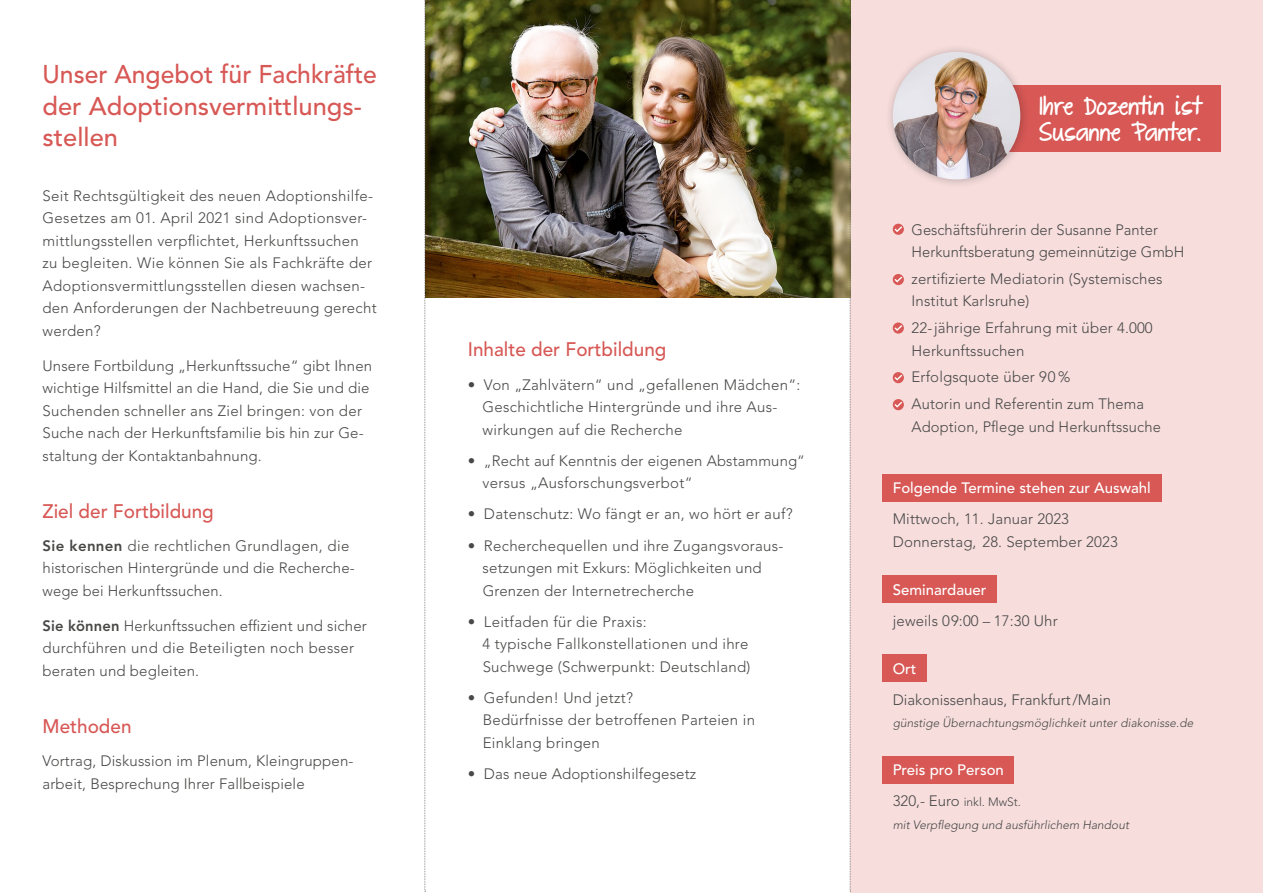
<style>
.page{position:relative;width:1263px;height:893px;background:#fff}
.page>*{position:absolute;margin:0;border:0;box-sizing:border-box;transform-origin:0 0}
.t1{font:500 25.5px/31.5px "Avenir LT Std";color:#d75855}
.t2{font:700 22.5px/25.5px "The Great Escape";color:#fff}
.t3{font:500 19.5px "Avenir LT Std";color:#d75855}
.t4{font:300 15px/22.5px "Avenir LT Std";letter-spacing:.01em;color:#484847}
.t5{font:500 15px "Avenir LT Std";color:#fff}
.t6{font:italic 300 12px/22.5px "Avenir LT Std";letter-spacing:.005em;color:#484847}
.s1{font-weight:800}
.s2{font-style:normal;font-size:15px}
.s3{font-style:normal}
</style>
<div class="page">
<div style="left:850px;top:0;width:413px;height:893px;background:#f7dedd"></div>
<div style="left:995px;top:85px;width:225px;height:67px;background:#d75855"></div>
<img style="left:426px;top:0;width:424px;height:298px">
<div style="left:884px;top:44px;width:146px;height:145px;background:#000;opacity:.25"></div>
<img style="left:893px;top:52px;width:127px;height:127px;border-radius:64px">
<div style="left:882px;top:575px;width:114px;height:28px;background:#d75855"></div>
<div style="left:882px;top:474px;width:280px;height:28px;background:#d75855"></div>
<div style="left:882px;top:654px;width:45px;height:28px;background:#d75855"></div>
<div style="left:882px;top:756px;width:132px;height:27px;background:#d75855"></div>
<div style="left:893px;top:224px;width:11px;height:11px;background:#d75855;border-radius:50%"></div>
<svg style="left:894px;top:226px;width:8px;height:6px"></svg>
<div style="left:893px;top:274px;width:11px;height:11px;background:#d75855;border-radius:50%"></div>
<svg style="left:894px;top:277px;width:8px;height:5px"></svg>
<svg style="left:893px;top:322px;width:11px;height:12px"></svg>
<svg style="left:894px;top:325px;width:8px;height:6px"></svg>
<div style="left:893px;top:372px;width:11px;height:11px;background:#d75855;border-radius:50%"></div>
<svg style="left:894px;top:375px;width:8px;height:6px"></svg>
<div style="left:893px;top:399px;width:11px;height:11px;background:#d75855;border-radius:50%"></div>
<svg style="left:894px;top:402px;width:8px;height:6px"></svg>
<svg style="left:424px;top:0;width:2px;height:892px;background:#c5c3bd"></svg>
<svg style="left:850px;top:0;width:1px;height:892px"></svg>
<h1 class="t1" style="left:43px;top:59px;width:336px">Unser Angebot für Fachkräfte der Adoptionsvermittlungs&shy;stellen</h1>
<p class="t4" style="left:43px;top:184px;width:336px">Seit Rechtsgültigkeit des neuen Adoptionshilfe-Gesetzes am 01. April 2021 sind Adoptionsver&shy;mittlungsstellen verpflichtet, Herkunftssuchen zu begleiten. Wie können Sie als Fachkräfte der Adoptionsvermittlungsstellen diesen wachsen&shy;den Anforderungen der N achbetreuung gerecht werden?</p>
<p class="t4" style="left:43px;top:354px;width:331px">Unsere Fortbildung „Herkunftssuche“ gibt Ihnen wichtige Hilfsmittel an die Hand, die Sie und die Suchenden schneller ans Ziel bringen: von der Suche nach der Herkunftsfamilie bis hin zur Ge&shy;staltung der Kontaktanbahnung.</p>
<h3 class="t3" style="left:43px;top:500px;width:173px">Ziel der Fortbildung</h3>
<p class="t4" style="left:43px;top:534px;width:314px"><span class="s1">Sie kennen</span> die rechtlichen Grundlagen, die historischen Hintergründe und die Recherche&shy;wege bei Herkunftssuchen.</p>
<p class="t4" style="left:43px;top:615px;width:326px"><span class="s1">Sie können</span> Herkunftssuchen effizient und sicher durchführen und die Beteiligten noch besser beraten und begleiten.</p>
<h3 class="t3" style="left:43px;top:715px;width:90px">Methoden</h3>
<p class="t4" style="left:43px;top:750px;width:312px">Vortrag, Diskussion im Plenum, Kleingruppen&shy;arbeit, Besprechung Ihrer Fallbeispiele</p>
<h3 class="t3" style="left:468px;top:338px;width:200px">Inhalte der Fortbildung</h3>
<p class="t4" style="left:468px;top:374px;width:334px">• Von „Zahlvätern“ und „gefallenen Mädchen“:</p>
<p class="t4" style="left:468px;top:396px;width:311px">Geschichtliche Hintergründe und ihre Aus-</p>
<p class="t4" style="left:483px;top:419px;width:201px">wirkungen auf die Recherche</p>
<p class="t4" style="left:483px;top:450px;width:324px;text-indent:-15px">• „Recht auf Kenntnis der eigenen Abstammung“ versus „Ausforschungsverbot“</p>
<p class="t4" style="left:468px;top:503px;width:326px">• Datenschutz: Wo fängt er an, wo hört er auf?</p>
<p class="t4" style="left:468px;top:534px;width:317px">• Recherchequellen und ihre Zugangsvoraus-</p>
<p class="t4" style="left:483px;top:557px;width:281px">setzungen mit Exkurs: Möglichkeiten und</p>
<p class="t4" style="left:468px;top:579px;width:228px">G renzen der Internetrecherche</p>
<p class="t4" style="left:468px;top:610px;width:180px">• Leitfaden für die Praxis:</p>
<p class="t4" style="left:483px;top:633px;width:267px">4 typische Fallkonstellationen und ihre</p>
<p class="t4" style="left:468px;top:655px;width:284px">Suchwege (Schwerpunkt: Deutschland)</p>
<p class="t4" style="left:468px;top:686px;width:289px">• Gefunden! Und jetzt?<br>Bedürfnisse der betroffenen Parteien in<br>Einklang bringen</p>
<p class="t4" style="left:468px;top:762px;width:230px">• Das neue Adoptionshilfegesetz</p>
<h2 class="t2" style="left:1039px;top:95px;width:163px">Ihre Dozentin ist<br>Susanne Panter.</h2>
<p class="t4" style="left:911px;top:218px;width:274px">Geschäftsführerin der Susanne Panter<br>Herkunftsberatung gemeinnützige GmbH</p>
<p class="t4" style="left:911px;top:267px;width:252px">zertifizierte M ediatorin (Systemisches<br>Institut Karlsruhe)</p>
<p class="t4" style="left:911px;top:317px;width:243px">22-jährige Erfahrung mit über 4.000<br>Herkunftssuchen</p>
<p class="t4" style="left:911px;top:364px;width:234px;line-height:26.7px">Erfolgsquote über 90 %<br>Autorin und Referentin zum Thema</p>
<p class="t4" style="left:911px;top:415px;width:251px">Adoption, Pflege und Herkunftssuche</p>
<p class="t5" style="left:893px;top:479px;width:260px">Folgende Termine stehen zur Auswahl</p>
<p class="t4" style="left:893px;top:508px;width:227px">M ittwoch, 11. Januar 2023<br>Donnerstag, 28. September 2023</p>
<p class="t5" style="left:893px;top:581px;width:95px">Seminardauer</p>
<p class="t4" style="left:893px;top:609px;width:166px">jeweils 09:00 – 17:30 Uhr</p>
<p class="t5" style="left:893px;top:660px;width:25px">Ort</p>
<p class="t4" style="left:893px;top:688px;width:220px">Diakonissenhaus, Frankfurt/Main</p>
<p class="t6" style="left:893px;top:712px;width:302px">günstige Übernachtungsmöglichkeit unter diakonisse.de</p>
<p class="t5" style="left:893px;top:761px;width:113px">Preis pro Person</p>
<p class="t6" style="left:893px;top:791px;width:238px"><span class="s2">320,- Euro</span> <span class="s3">inkl. MwSt.<br></span>mit Verpflegung und ausführlichem Handout</p>
</div>
